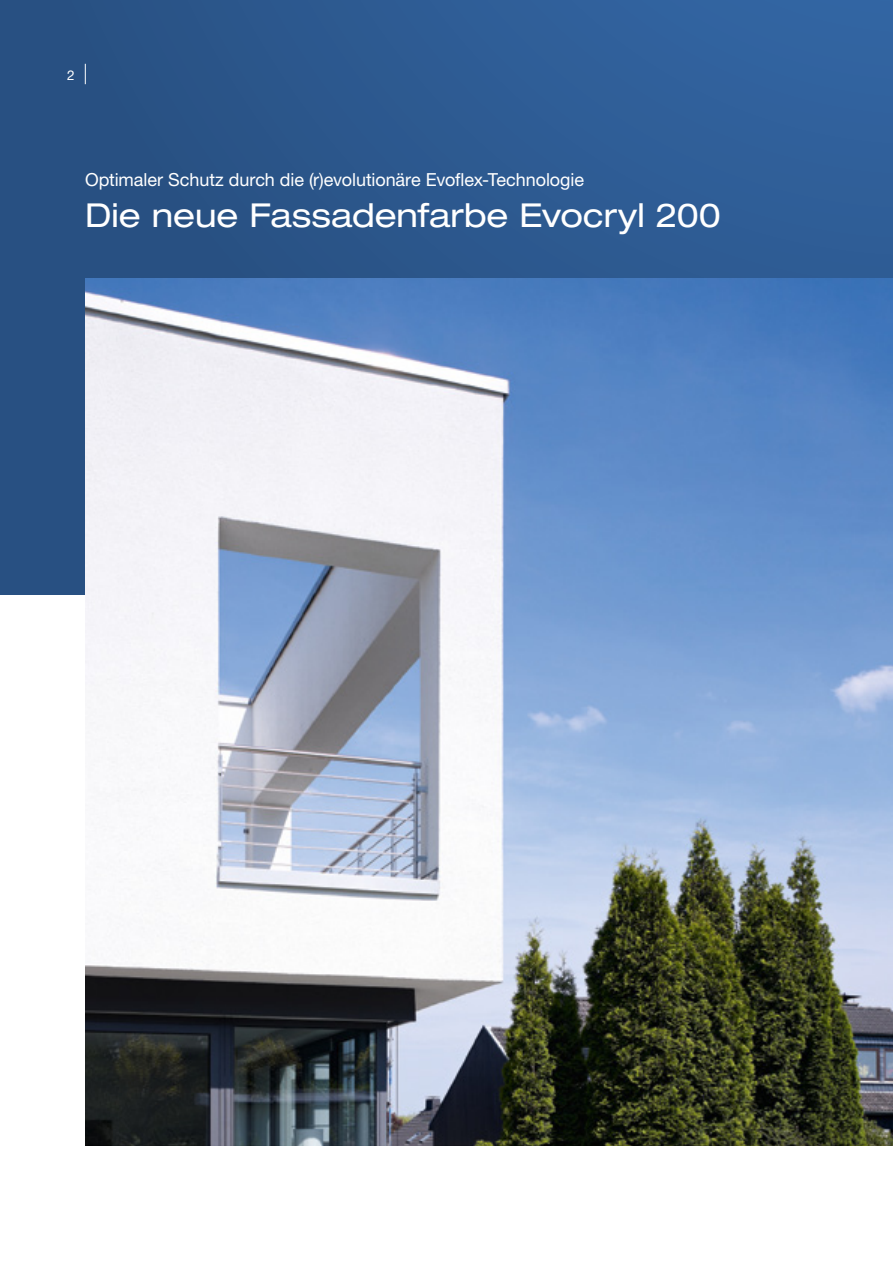
<style>
.page{position:relative;width:893px;height:1263px;background:#fff}
.page>*{position:absolute;margin:0;border:0;box-sizing:border-box;transform-origin:0 0}
.t1{font:expanded 33px "Helvetica Neue LT Pro";color:#fff}
.t2{font:18px "Helvetica Neue LT Pro";letter-spacing:-.005em;color:#fff}
.t3{font:13.5px "Helvetica Neue LT Pro";color:#fff}
</style>
<div class="page">
<div style="left:0;top:0;width:893px;height:594px;background:linear-gradient(to right,#284f80,#32639f)"></div>
<img style="left:85px;top:279px;width:808px;height:866px">
<svg style="left:85px;top:64px;width:1px;height:20px"></svg>
<p class="t3" style="left:67px;top:67px;width:9px">2</p>
<p class="t2" style="left:85px;top:169px;width:500px">Optimaler Schutz durch die (r)evolutionäre Evoflex-Technologie</p>
<h1 class="t1" style="left:85px;top:196px;width:637px">Die neue Fassadenfarbe Evocryl 200</h1>
</div>
